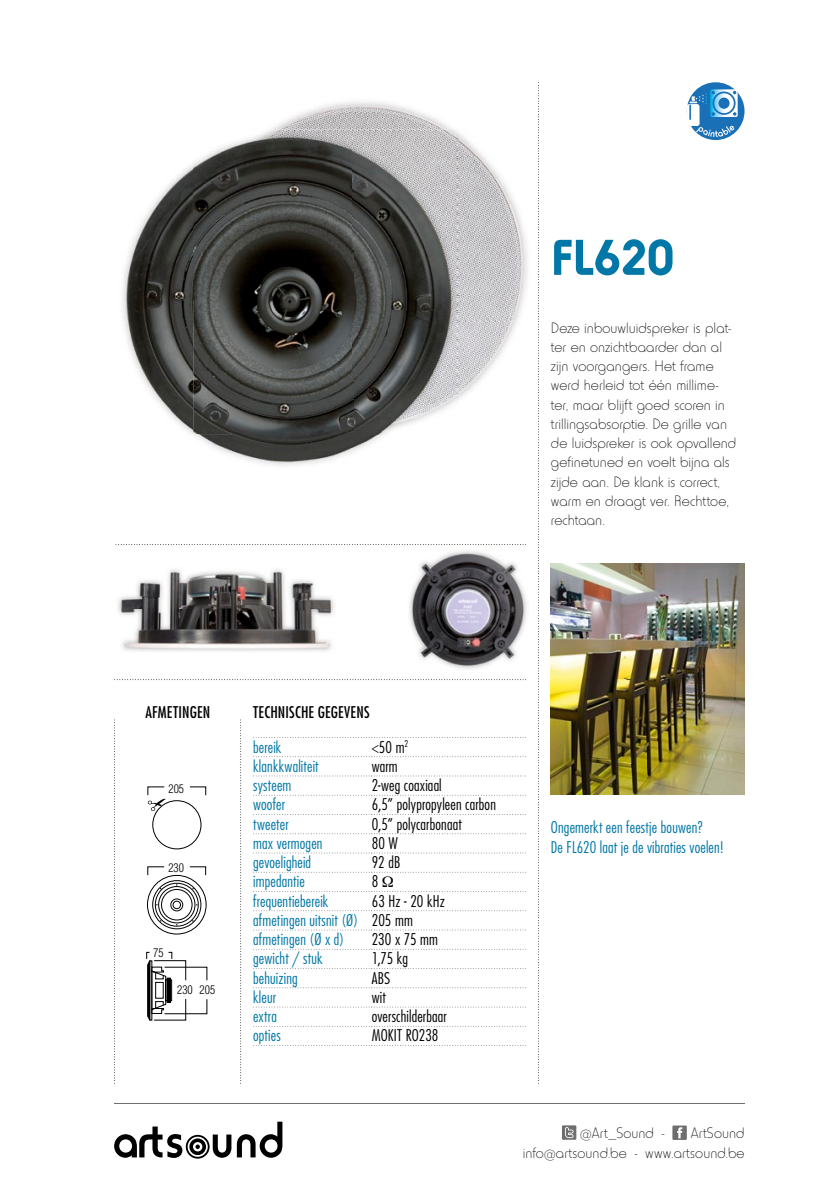
<style>
.page{position:relative;width:819px;height:1191px;background:#fff}
.page>*{position:absolute;margin:0;border:0;box-sizing:border-box;transform-origin:0 0}
.t1{font:700 52.5px "Horatio EF";color:#0077a6}
.t2{font:300 15.75px/19.2px "Horatio EF";letter-spacing:.005em;color:#000;text-align:right}
.t3{font:300 condensed 15.75px/19.2px "Futura";letter-spacing:.01em;color:#0077a6}
.t4{font:300 condensed 15.75px "Futura";letter-spacing:.01em;color:#000}
.t5{font:condensed 15.75px "Futura";letter-spacing:.015em;color:#000}
.t6{font:300 condensed 11.72px "Helvetica";color:#000}
.s1{color:#000}
</style>
<div class="page">
<svg style="left:538px;top:82px;width:1px;height:1001px"></svg>
<svg style="left:115px;top:544px;width:411px;height:1px"></svg>
<svg style="left:114px;top:679px;width:412px;height:1px"></svg>
<svg style="left:240px;top:719px;width:1px;height:364px"></svg>
<svg style="left:114px;top:719px;width:1px;height:364px"></svg>
<img style="left:271px;top:102px;width:212px;height:54px">
<img style="left:459px;top:156px;width:67px;height:243px">
<img style="left:267px;top:130px;width:192px;height:60px">
<img style="left:457px;top:190px;width:2px;height:211px">
<img style="left:122px;top:165px;width:71px;height:134px">
<img style="left:122px;top:299px;width:110px;height:156px">
<img style="left:232px;top:434px;width:153px;height:32px">
<img style="left:193px;top:160px;width:53px;height:274px">
<img style="left:246px;top:431px;width:144px;height:3px">
<img style="left:197px;top:131px;width:260px;height:300px">
<img style="left:117px;top:569px;width:217px;height:82px">
<img style="left:409px;top:550px;width:118px;height:119px">
<div style="left:686px;top:82px;width:58px;height:58px;background:#1a70b7;border-radius:50%"></div>
<div style="left:686px;top:104px;width:13px;height:22px;background:#fff;border-radius:3px"></div>
<svg style="left:689px;top:89px;width:48px;height:30px"></svg>
<svg style="left:696px;top:126px;width:38px;height:11px"></svg>
<div style="left:170px;top:898px;width:13px;height:13px;border:1px solid #000;border-radius:50%"></div>
<div style="left:173px;top:901px;width:8px;height:8px;border:1px solid #000;border-radius:50%"></div>
<svg style="left:147px;top:866px;width:59px;height:9px"></svg>
<div style="left:161px;top:889px;width:31px;height:31px;border:1px solid #000;border-radius:50%"></div>
<div style="left:158px;top:886px;width:37px;height:37px;border:1px solid #000;border-radius:50%"></div>
<div style="left:155px;top:883px;width:43px;height:43px;border:1px solid #000;border-radius:50%"></div>
<div style="left:152px;top:880px;width:49px;height:49px;border:1px solid #000;border-radius:50%"></div>
<div style="left:147px;top:875px;width:59px;height:59px;border:1px solid #000;border-radius:50%"></div>
<svg style="left:146px;top:951px;width:61px;height:70px"></svg>
<div style="left:167px;top:977px;width:3px;height:25px;border:1px solid #000"></div>
<div style="left:152px;top:800px;width:49px;height:49px;border:1px solid #000;border-radius:50%"></div>
<svg style="left:147px;top:786px;width:59px;height:25px"></svg>
<hr style="left:114px;top:1103px;width:630px;height:1px;background:#6e6e6e">
<svg style="left:237px;top:1121px;width:45px;height:36px"></svg>
<svg style="left:114px;top:1126px;width:117px;height:32px"></svg>
<div style="left:562px;top:1125px;width:14px;height:14px;background:#6e6e6e"></div>
<svg style="left:565px;top:1127px;width:8px;height:11px"></svg>
<div style="left:672px;top:1125px;width:14px;height:15px;background:#6e6e6e"></div>
<svg style="left:677px;top:1127px;width:5px;height:11px"></svg>
<svg style="left:253px;top:756px;width:273px;height:1px"></svg>
<svg style="left:253px;top:775px;width:273px;height:1px"></svg>
<svg style="left:253px;top:794px;width:273px;height:1px"></svg>
<svg style="left:253px;top:814px;width:273px;height:1px"></svg>
<svg style="left:253px;top:833px;width:273px;height:1px"></svg>
<svg style="left:253px;top:852px;width:273px;height:1px"></svg>
<svg style="left:253px;top:910px;width:273px;height:1px"></svg>
<svg style="left:253px;top:929px;width:273px;height:1px"></svg>
<svg style="left:253px;top:968px;width:273px;height:1px"></svg>
<svg style="left:253px;top:987px;width:273px;height:1px"></svg>
<svg style="left:253px;top:1006px;width:273px;height:1px"></svg>
<svg style="left:253px;top:1026px;width:273px;height:1px"></svg>
<svg style="left:253px;top:737px;width:273px;height:1px"></svg>
<svg style="left:253px;top:1045px;width:273px;height:1px"></svg>
<img style="left:551px;top:564px;width:193px;height:230px">
<svg style="left:253px;top:872px;width:273px;height:20px"></svg>
<h1 class="t1" style="left:551px;top:228px;width:124px">FL620</h1>
<p class="t2" style="left:551px;top:318px;width:187px;text-align:left">Deze inbouwluidspreker is plat&shy;ter en onzichtbaarder dan al zijn voorgangers. Het frame werd herleid tot één millime&shy;ter, maar blijft goed scoren in trillingsabsorptie. De grille van de luidspreker is ook opvallend gefinetuned en voelt bijna als zijde aan. De klank is correct, warm en draagt ver. Rechttoe, rechtaan.</p>
<p class="t5" style="left:145px;top:702px;width:66px">AFMETINGEN</p>
<p class="t5" style="left:253px;top:702px;width:118px">TECHNISCHE GEGEVENS</p>
<p class="t6" style="left:168px;top:781px;width:17px">205</p>
<p class="t6" style="left:168px;top:860px;width:17px">230</p>
<p class="t6" style="left:153px;top:946px;width:12px">75</p>
<p class="t6" style="left:177px;top:982px;width:40px">230 205</p>
<p class="t3" style="left:253px;top:737px;width:30px">bereik</p>
<p class="t4" style="left:372px;top:737px;width:38px">&lt;50 m<sup>2</sup></p>
<p class="t3" style="left:253px;top:756px;width:67px">klankkwaliteit</p>
<p class="t4" style="left:372px;top:756px;width:27px">warm</p>
<p class="t3" style="left:253px;top:775px;width:40px">systeem</p>
<p class="t4" style="left:372px;top:775px;width:71px">2-weg coaxiaal</p>
<p class="t3" style="left:253px;top:794px;width:33px">woofer</p>
<p class="t4" style="left:372px;top:794px;width:126px">6,5” polypropyleen carbon</p>
<p class="t3" style="left:253px;top:814px;width:37px">tweeter</p>
<p class="t4" style="left:372px;top:814px;width:91px">0,5” polycarbonaat</p>
<p class="t3" style="left:253px;top:833px;width:71px">max vermogen</p>
<p class="t4" style="left:372px;top:833px;width:28px">80 W</p>
<p class="t3" style="left:253px;top:852px;width:59px">gevoeligheid</p>
<p class="t4" style="left:372px;top:852px;width:30px">92 dB</p>
<p class="t3" style="left:253px;top:871px;width:53px">impedantie</p>
<p class="t4" style="left:372px;top:871px;width:8px">8</p>
<p class="t3" style="left:253px;top:890px;width:77px">frequentiebereik</p>
<p class="t3" style="left:253px;top:890px;width:193px;text-indent:119px"><span class="s1">63 Hz - 20 kHz </span>afmetingen uitsnit (Ø) <span class="s1">205 mm </span>afmetingen (Ø x d)</p>
<p class="t4" style="left:372px;top:929px;width:68px">230 x 75 mm</p>
<p class="t3" style="left:253px;top:948px;width:71px">gewicht / stuk</p>
<p class="t4" style="left:372px;top:948px;width:38px">1,75 kg</p>
<p class="t3" style="left:253px;top:967px;width:46px">behuizing</p>
<p class="t4" style="left:372px;top:968px;width:20px">ABS</p>
<p class="t3" style="left:253px;top:987px;width:24px">kleur</p>
<p class="t4" style="left:372px;top:987px;width:16px">wit</p>
<p class="t3" style="left:253px;top:1006px;width:25px">extra</p>
<p class="t4" style="left:372px;top:1006px;width:76px">overschilderbaar</p>
<p class="t3" style="left:253px;top:1025px;width:29px">opties</p>
<p class="t4" style="left:372px;top:1025px;width:68px">MOKIT RO238</p>
<p class="t3" style="left:551px;top:817px;width:175px">Ongemerkt een feestje bouwen?<br>De FL620 laat je de vibraties voelen!</p>
<p class="t2" style="left:522px;top:1123px;width:223px;line-height:19.9px">ArtSound<br>info@artsound.be - www.artsound.be</p>
<p class="t2" style="left:580px;top:1123px;width:86px">@Art_Sound -</p>
</div>
